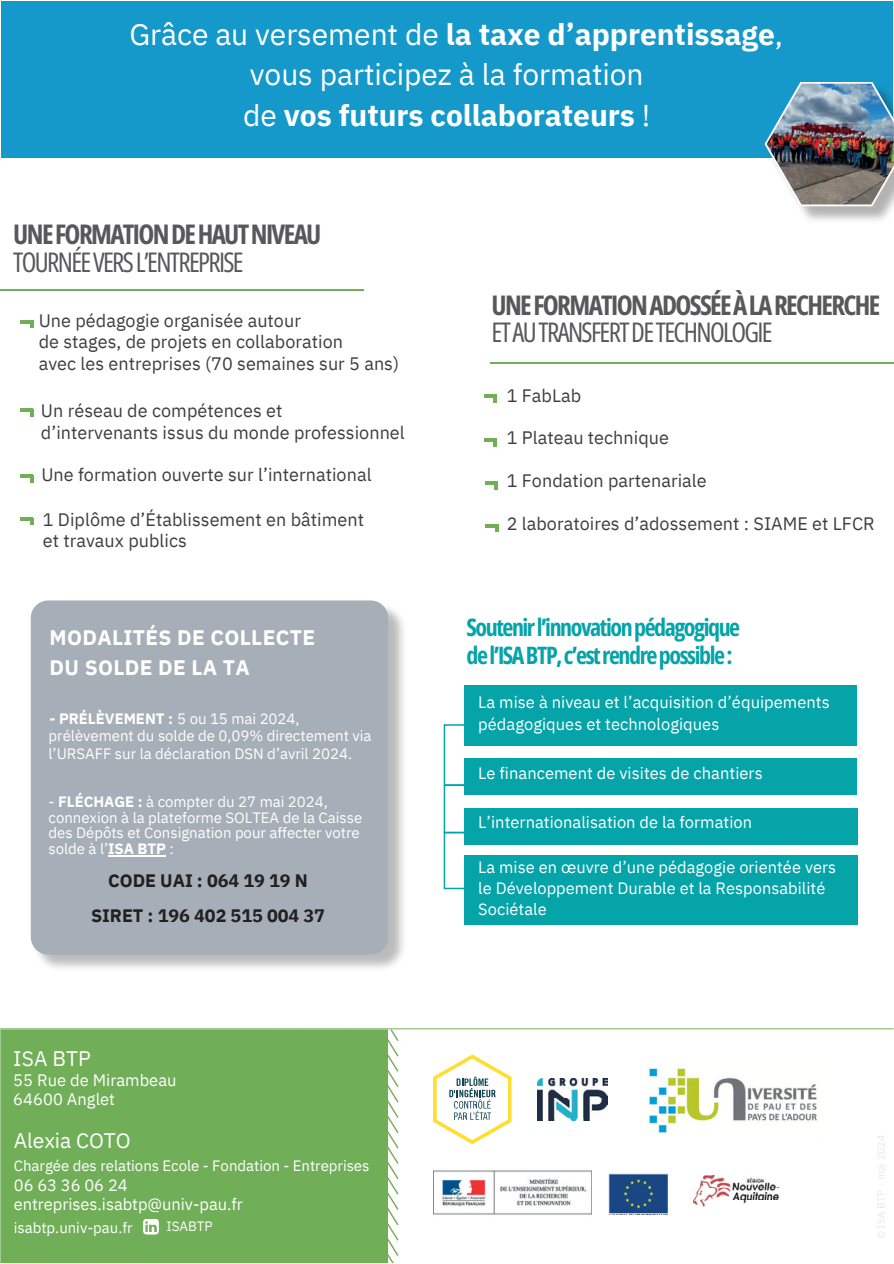
<style>
.page{position:relative;width:894px;height:1264px;background:#fff}
.page>*{position:absolute;margin:0;border:0;box-sizing:border-box;transform-origin:0 0}
.t1{font:30px/40.5px "IBM Plex Sans";letter-spacing:-.005em;color:#fff}
.t2{font:700 27px/28.2px "Open Sans Condensed";letter-spacing:-.06em;color:#58585a}
.t3{font:700 24px/28.2px "Open Sans Condensed";letter-spacing:-.06em;color:#04a4a9}
.t4{font:700 21px/29.2px "IBM Plex Sans";letter-spacing:.015em;color:#fff}
.t5{font:21px "IBM Plex Sans";letter-spacing:-.005em;color:#fff}
.t6{font:18px/21.3px "IBM Plex Sans";color:#3f3e3f}
.t7{font:700 18px "IBM Plex Sans";letter-spacing:-.005em;color:#231f20}
.t8{font:16.5px/22.5px "IBM Plex Sans";color:#fff}
.t9{font:16.35px/21.3px "IBM Plex Sans";color:#fff}
.t10{font:15px/18px "IBM Plex Sans";letter-spacing:-.005em;color:#fff}
.t11{font:700 15px "IBM Plex Sans";letter-spacing:-.005em;color:#fff}
.t12{font:13.5px "IBM Plex Sans";letter-spacing:-.005em;color:#fff}
.s1{font-weight:700}
.s2{font-weight:400}
</style>
<div class="page">
<hr style="left:0;top:289px;width:364px;height:2px;background:#70af58">
<div style="left:1px;top:1px;width:891px;height:156px;background:#1599ca"></div>
<hr style="left:0;top:1028px;width:893px;height:1px;background:#70af58">
<svg style="left:270px;top:1028px;width:130px;height:235px"></svg>
<div style="left:0;top:1029px;width:388px;height:234px;background:#70af58"></div>
<img style="left:608px;top:1173px;width:60px;height:41px">
<img style="left:692px;top:1175px;width:88px;height:32px">
<img style="left:537px;top:1078px;width:70px;height:42px">
<img style="left:433px;top:1170px;width:158px;height:45px">
<svg style="left:21px;top:320px;width:12px;height:8px"></svg>
<svg style="left:21px;top:409px;width:12px;height:7px"></svg>
<svg style="left:21px;top:475px;width:12px;height:7px"></svg>
<svg style="left:484px;top:395px;width:13px;height:7px"></svg>
<svg style="left:484px;top:439px;width:13px;height:7px"></svg>
<svg style="left:485px;top:481px;width:13px;height:8px"></svg>
<svg style="left:443px;top:724px;width:42px;height:165px"></svg>
<div style="left:464px;top:808px;width:393px;height:37px;background:#04a4a9"></div>
<div style="left:464px;top:855px;width:393px;height:69px;background:#04a4a9"></div>
<div style="left:464px;top:685px;width:392px;height:60px;background:#04a4a9"></div>
<div style="left:464px;top:758px;width:392px;height:36px;background:#04a4a9"></div>
<svg style="left:433px;top:1054px;width:78px;height:90px"></svg>
<img style="left:34px;top:602px;width:370px;height:366px">
<svg style="left:21px;top:517px;width:12px;height:8px"></svg>
<div style="left:31px;top:600px;width:356px;height:354px;background:#a6aeb8;border-radius:17px"></div>
<svg style="left:143px;top:1218px;width:16px;height:16px"></svg>
<img style="left:649px;top:1068px;width:168px;height:65px">
<img style="left:764px;top:82px;width:129px;height:124px">
<hr style="left:108px;top:855px;width:58px;height:1px;background:#fff">
<hr style="left:489px;top:362px;width:404px;height:2px;background:#70af58">
<svg style="left:485px;top:524px;width:13px;height:7px"></svg>
<h4 class="t1" style="left:243px;top:13px;width:541px;text-indent:-114px">Grâce au versement de <span class="s1">la taxe d’apprentissage</span>, vous participez à la formation<br>de <span class="s1">vos futurs collaborateurs</span> !</h4>
<h6 class="t2" style="left:13px;top:219px;width:309px">UNEFORMATIONDEHAUTNIVEAU<br><span class="s2">TOURNÉEVERSL’ENTREPRISE</span></h6>
<h6 class="t6" style="left:39px;top:309px;width:362px">Une pédagogie organisée autour<br>de stages, de projets en collaboration<br>avec les entreprises (70 semaines sur 5 ans)</h6>
<p class="t6" style="left:41px;top:400px;width:365px">Un réseau de compétences et<br>d’intervenants issus du monde professionnel</p>
<p class="t6" style="left:41px;top:463px;width:331px">Une formation ouverte sur l’international</p>
<p class="t6" style="left:43px;top:508px;width:322px">1 Diplôme d’Établissement en bâtiment et travaux publics</p>
<p class="t4" style="left:50px;top:623px;width:267px">MODALITÉS DE COLLECTE<br>DU SOLDE DE LA TA</p>
<p class="t11" style="left:50px;top:708px;width:251px">- PRÉLÈVEMENT : <span class="s2">5 ou 15 mai 2024,</span></p>
<h5 class="t10" style="left:49px;top:726px;width:324px">prélèvement du solde de 0,09% directement via l’URSAFF sur la déclaration DSN d’avril 2024.</h5>
<p class="t10" style="left:49px;top:792px;width:281px">- <span class="s1">FLÉCHAGE :</span> à compter du 27 mai 2024,</p>
<h3 class="t10" style="left:49px;top:808px;width:315px">connexion à la plateforme SOLTEA de la Caisse</h3>
<p class="t10" style="left:49px;top:823px;width:312px">des Dépôts et Consignation pour affecter votre</p>
<h6 class="t10" style="left:49px;top:839px;width:127px">solde à l’<span class="s1">ISA BTP</span> :</h6>
<h6 class="t7" style="left:108px;top:868px;width:201px">CODE UAI : 064 19 19 N</h6>
<h6 class="t7" style="left:91px;top:903px;width:235px">SIRET : 196 402 515 004 37</h6>
<p class="t5" style="left:13px;top:1044px;width:79px">ISA BTP</p>
<p class="t8" style="left:13px;top:1070px;width:165px;line-height:19.2px">55 Rue de Mirambeau<br>64600 Anglet</p>
<p class="t5" style="left:14px;top:1126px;width:118px">Alexia COTO</p>
<p class="t10" style="left:14px;top:1156px;width:357px">Chargée des relations Ecole - Fondation - Entreprises</p>
<p class="t8" style="left:14px;top:1173px;width:115px">06 63 36 06 24</p>
<p class="t8" style="left:14px;top:1192px;width:230px">entreprises.isabtp@univ-pau.fr</p>
<p class="t12" style="left:166px;top:1217px;width:48px">ISABTP</p>
<p class="t10" style="left:14px;top:1218px;width:120px">isabtp.univ-pau.fr</p>
<p class="t2" style="left:491px;top:291px;width:390px;line-height:27px">UNEFORMATIONADOSSÉEÀLARECHERCHE<br><span class="s2">ETAUTRANSFERTDETECHNOLOGIE</span></p>
<p class="t6" style="left:506px;top:384px;width:76px">1 FabLab</p>
<p class="t6" style="left:506px;top:427px;width:164px">1 Plateau technique</p>
<p class="t6" style="left:506px;top:470px;width:201px">1 Fondation partenariale</p>
<p class="t6" style="left:506px;top:512px;width:369px">2 laboratoires d’adossement : SIAME et LFCR</p>
<p class="t3" style="left:466px;top:612px;width:275px">Soutenirl’innovationpédagogique del’ISABTP,c’estrendrepossible:</p>
<p class="t8" style="left:478px;top:690px;width:353px">La mise à niveau et l’acquisition d’équipements pédagogiques et technologiques</p>
<p class="t8" style="left:478px;top:761px;width:286px">Le financement de visites de chantiers</p>
<p class="t8" style="left:478px;top:810px;width:275px">L’internationalisation de la formation</p>
<p class="t9" style="left:478px;top:855px;width:359px">La mise en œuvre d’une pédagogie orientée vers le Développement Durable et la Responsabilité</p>
<p class="t9" style="left:478px;top:898px;width:70px">Sociétale</p>
</div>
